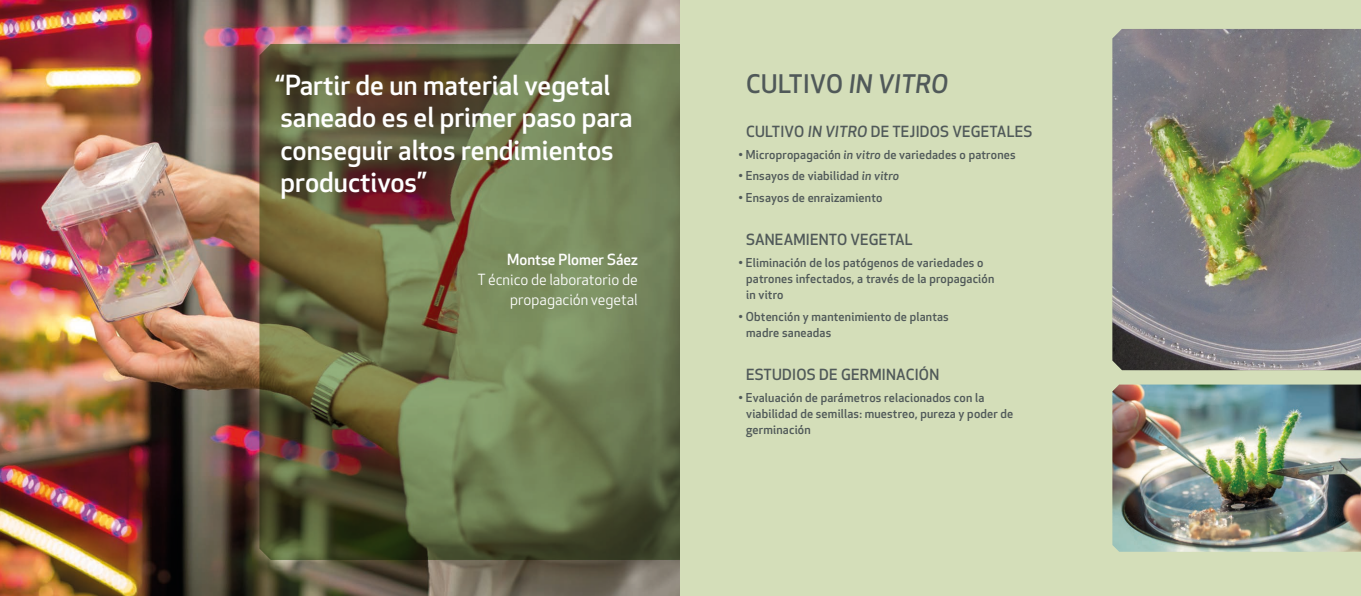
<style>
.page{position:relative;width:1361px;height:596px;background:#fff}
.page>*{position:absolute;margin:0;border:0;box-sizing:border-box;transform-origin:0 0}
.t1{font:500 27px/32.4px "Apex New";color:#fff}
.t2{font:500 25px "Apex New";letter-spacing:.015em;color:#505959}
.t3{font:500 15px "Apex New";letter-spacing:.015em;color:#505959}
.t4{font:15px/20px "Apex New";color:#fff;text-align:right}
.t5{font:500 15px "Apex New";color:#fff}
.Texto_base{font:500 12px/16px "Apex New";letter-spacing:.015em;color:#505959}
.s1{font-style:italic}
</style>
<div class="page">
<img style="left:0;top:0;width:680px;height:595px">
<svg style="left:259px;top:44px;width:421px;height:515px;background:#686c47"></svg>
<div style="left:680px;top:0;width:681px;height:595px;background:#d4deb9"></div>
<img style="left:1112px;top:29px;width:249px;height:341px">
<img style="left:1112px;top:384px;width:249px;height:167px">
<p class="t1" style="left:276px;top:68px;width:358px">“Partir de un material vegetal saneado es el primer paso para conseguir altos rendimientos productivos”</p>
<p class="t5" style="left:507px;top:249px;width:132px">Montse Plomer Sáez</p>
<p class="t4" style="left:477px;top:269px;width:162px">T écnico de laboratorio de propagación vegetal</p>
<p class="t2" style="left:746px;top:67px;width:204px">CULTIVO <span class="s1">IN VITRO</span></p>
<p class="t3" style="left:746px;top:121px;width:288px">CULTIVO <span class="s1">IN VITRO</span> DE TEJIDOS VEGETALES</p>
<p class="Texto_base" style="left:738px;top:146px;width:279px">• Micropropagación <span class="s1">in vitro</span> de variedades o patrones</p>
<p class="Texto_base" style="left:738px;top:167px;width:162px">• Ensayos de viabilidad <span class="s1">in vitro</span></p>
<p class="Texto_base" style="left:738px;top:189px;width:145px">• Ensayos de enraizamiento</p>
<p class="t3" style="left:746px;top:229px;width:168px">SANEAMIENTO VEGETAL</p>
<p class="Texto_base" style="left:746px;top:254px;width:250px;text-indent:-8px">• Eliminación de los patógenos de variedades o patrones infectados, a través de la propagación in vitro</p>
<p class="Texto_base" style="left:746px;top:308px;width:204px;text-indent:-8px">• Obtención y mantenimiento de plantas madre saneadas</p>
<p class="t3" style="left:746px;top:364px;width:194px">ESTUDIOS DE GERMINACIÓN</p>
<p class="Texto_base" style="left:746px;top:389px;width:269px;text-indent:-8px">• Evaluación de parámetros relacionados con la viabilidad de semillas: muestreo, pureza y poder de germinación</p>
</div>
